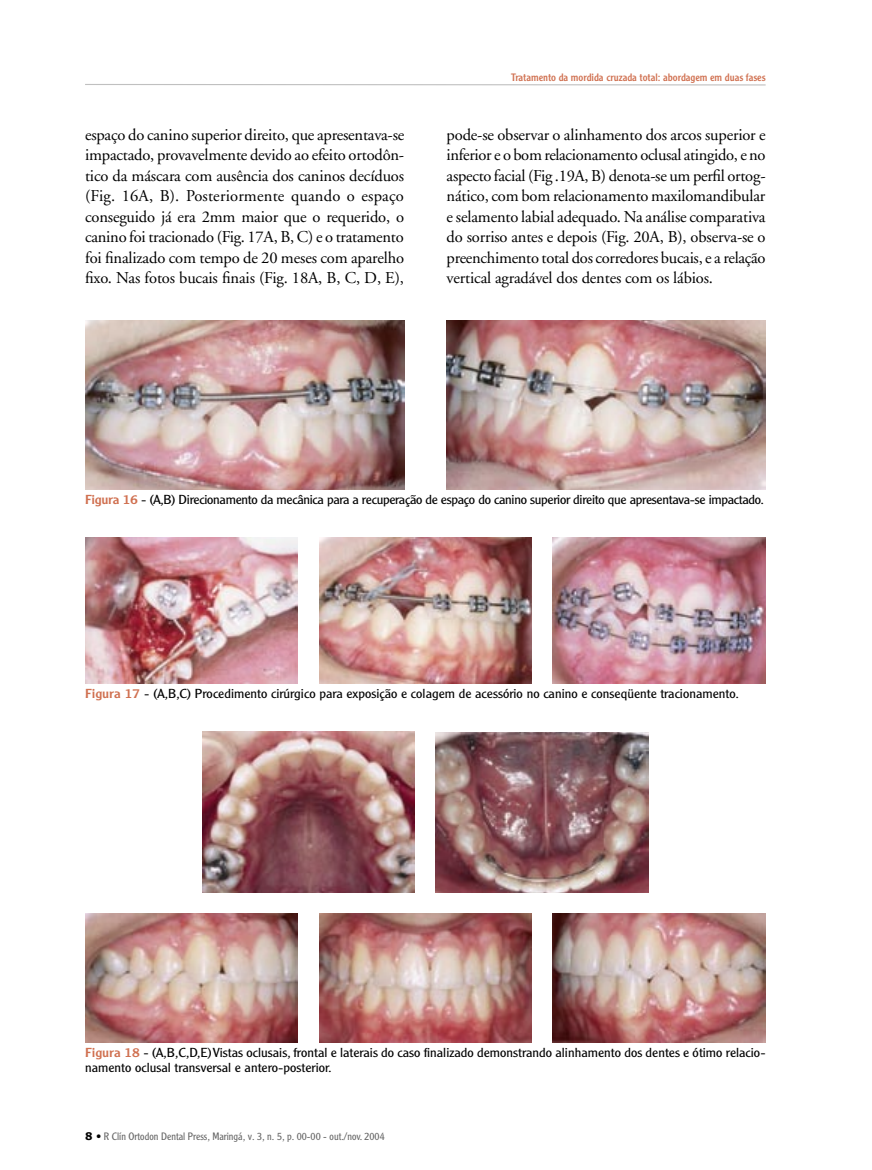
<style>
.page{position:relative;width:872px;height:1170px;background:#fff}
.page>*{position:absolute;margin:0;border:0;box-sizing:border-box;transform-origin:0 0}
.t1{font:16.5px/20.4px "Adobe Garamond";letter-spacing:-.01em;color:#000;text-align:justify}
._015_-_FIGURAs{font:300 12.75px/15.3px "Clearface Gothic LH";color:#000;scale:1.17 1}
._015_-_FIGURAs-2{font:300 12.75px "Clearface Gothic LH";letter-spacing:-.02em;color:#000;scale:1.17 1}
.t2{font:300 10.5px "Clearface Gothic LH";color:#636363}
.t3{font:10.5px "Clearface Gothic LH";color:#d07050}
.s1{font-weight:400;color:#d07050}
.s2{font-family:"Verdana";font-weight:700;color:#000}
.s3{color:#000}
</style>
<div class="page">
<svg style="left:85px;top:84px;width:681px;height:2px"></svg>
<img style="left:85px;top:320px;width:319px;height:169px">
<img style="left:446px;top:320px;width:319px;height:169px">
<img style="left:85px;top:537px;width:213px;height:146px">
<img style="left:319px;top:537px;width:212px;height:146px">
<img style="left:553px;top:537px;width:212px;height:146px">
<img style="left:202px;top:731px;width:213px;height:161px">
<img style="left:436px;top:732px;width:212px;height:160px">
<img style="left:319px;top:913px;width:212px;height:129px">
<img style="left:85px;top:913px;width:213px;height:129px">
<img style="left:553px;top:913px;width:212px;height:129px">
<p class="t3" style="left:511px;top:70px;width:256px">Tratamento da mordida cruzada total: abordagem em duas fases</p>
<p class="t1" style="left:85px;top:125px;width:321px">espaço do canino superior direito, que apresentava-se impactado, provavelmente devido ao efeito ortodôn&shy;tico da máscara com ausência dos caninos decíduos (Fig. 16A, B). Posteriormente quando o espaço conseguido já era 2mm maior que o requerido, o canino foi tracionado (Fig. 17A, B, C) e o tratamento foi finalizado com tempo de 20 meses com aparelho fixo. Nas fotos bucais finais (Fig. 18A, B, C, D, E),</p>
<p class="t1" style="left:446px;top:125px;width:320px">pode-se observar o alinhamento dos arcos superior e inferior e o bom relacionamento oclusal atingido, e no aspecto facial (Fig .19A, B) denota-se um perfil ortog&shy;nático, com bom relacionamento maxilomandibular e selamento labial adequado. Na análise comparativa do sorriso antes e depois (Fig. 20A, B), observa-se o preenchimento total dos corredores bucais, e a relação vertical agradável dos dentes com os lábios.</p>
<p class="_015_-_FIGURAs-2" style="left:85px;top:491px;width:582px"><span class="s1">Figura 16</span> - (A,B) Direcionamento da mecânica para a recuperação de espaço do canino superior direito que apresentava-se impactado.</p>
<p class="_015_-_FIGURAs" style="left:85px;top:685px;width:560px"><span class="s1">Figura 17</span> - (A,B,C) Procedimento cirúrgico para exposição e colagem de acessório no canino e conseqüente tracionamento.</p>
<p class="_015_-_FIGURAs" style="left:85px;top:1044px;width:583px"><span class="s1">Figura 18</span> - (A,B,C,D,E) Vistas oclusais, frontal e laterais do caso finalizado demonstrando alinhamento dos dentes e ótimo relacio&shy;namento oclusal transversal e antero-posterior.</p>
<p class="t2" style="left:85px;top:1129px;width:301px"><span class="s2">8</span> <span class="s3">•</span> R Clín Ortodon Dental Press, Maringá, v. 3, n. 5, p. 00-00 - out./nov. 2004</p>
</div>
